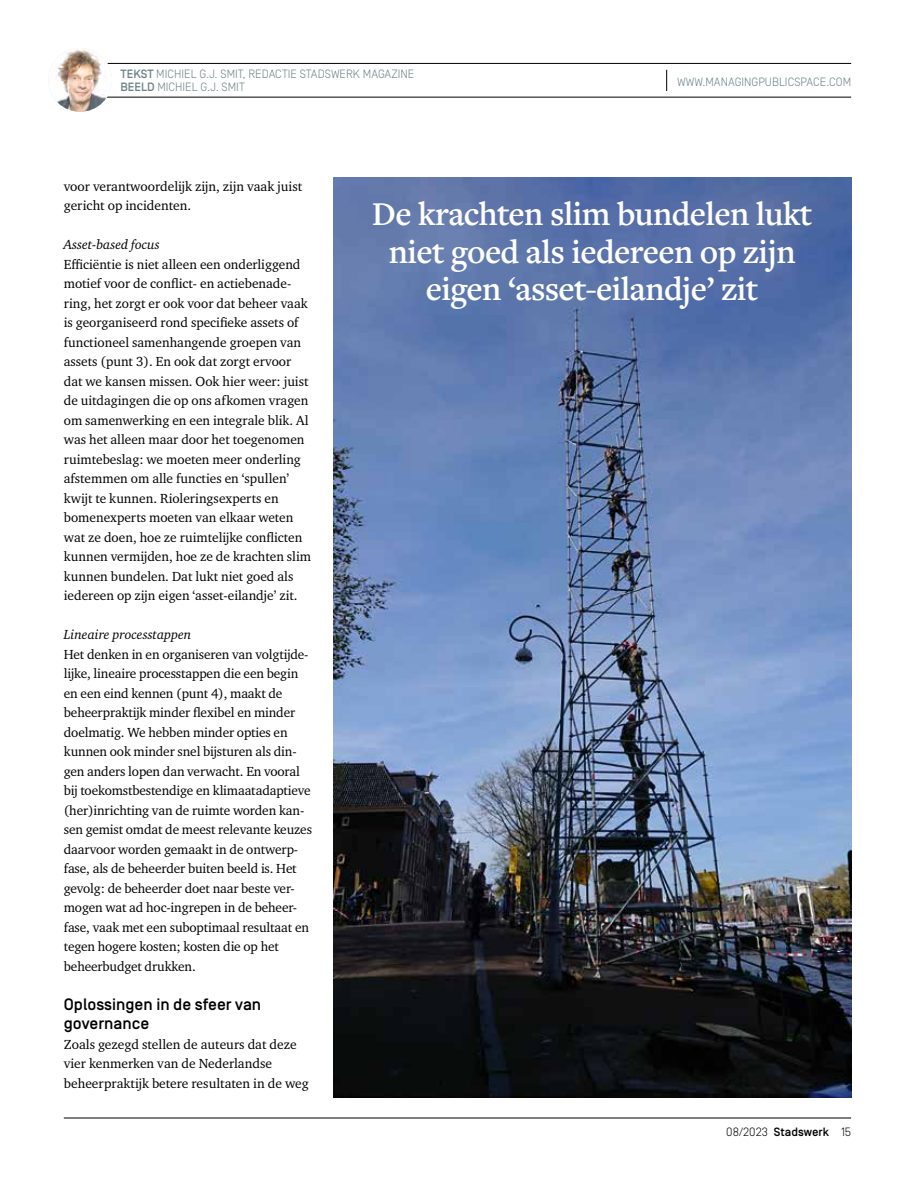
<style>
.page{position:relative;width:915px;height:1191px;background:#fff}
.page>*{position:absolute;margin:0;border:0;box-sizing:border-box;transform-origin:0 0}
.t1{font:600 34.5px/37.5px "Freight Text Pro";letter-spacing:-.02em;color:#fff;text-align:center}
.t2{font:500 16.5px/19.5px "Simplon BP";color:#000}
.t3{font:13.5px/19.5px "Charter ITC Std";color:#000}
.t4{font:italic 13.5px "Charter ITC Std";color:#000}
.t5{font:300 12px/12.8px "Simplon BP";color:#6d8387}
.t6{font:300 12px "Simplon BP";color:#000}
.s1{font-weight:500}
</style>
<div class="page">
<hr style="left:64px;top:1117px;width:786px;height:1px;background:#000">
<hr style="left:64px;top:97px;width:786px;height:1px;background:#000">
<hr style="left:64px;top:63px;width:786px;height:1px;background:#000">
<svg style="left:666px;top:70px;width:1px;height:21px"></svg>
<img style="left:48px;top:48px;width:64px;height:64px;border-radius:32px">
<img style="left:333px;top:177px;width:517px;height:920px">
<p class="t5" style="left:120px;top:68px;width:295px"><span class="s1">TEKST</span> MICHIEL G.J. SMIT, REDACTIE STADSWERK MAGAZINE<br><span class="s1">BEELD</span> MICHIEL G.J. SMIT</p>
<p class="t5" style="left:676px;top:75px;width:175px">WWW.MANAGINGPUBLICSPACE.COM</p>
<p class="t3" style="left:64px;top:176px;width:240px">voor verantwoordelijk zijn, zijn vaak juist gericht op incidenten.</p>
<p class="t4" style="left:64px;top:236px;width:97px">Asset-based focus</p>
<p class="t3" style="left:64px;top:254px;width:249px">Efficiëntie is niet alleen een onderliggend motief voor de conflict- en actiebenade&shy;ring, het zorgt er ook voor dat beheer vaak is georganiseerd rond specifieke assets of functioneel samenhangende groepen van assets (punt 3). En ook dat zorgt ervoor dat we kansen missen. Ook hier weer: juist de uitdagingen die op ons afkomen vragen om samenwerking en een integrale blik. Al was het alleen maar door het toegenomen ruimtebeslag: we moeten meer onderling afstemmen om alle functies en ‘spullen’ kwijt te kunnen. Rioleringsexperts en bomenexperts moeten van elkaar weten wat ze doen, hoe ze ruimtelijke conflicten kunnen vermijden, hoe ze de krachten slim kunnen bundelen. Dat lukt niet goed als iedereen op zijn eigen ‘asset-eilandje’ zit.</p>
<p class="t4" style="left:64px;top:626px;width:129px">Lineaire processtappen</p>
<p class="t3" style="left:64px;top:644px;width:250px">Het denken in en organiseren van volgtijde&shy;lijke, lineaire processtappen die een begin en een eind kennen (punt 4), maakt de beheerpraktijk minder flexibel en minder doelmatig. We hebben minder opties en kunnen ook minder snel bijsturen als din&shy;gen anders lopen dan verwacht. En vooral bij toekomstbestendige en klimaatadaptieve (her)inrichting van de ruimte worden kan&shy;sen gemist omdat de meest relevante keuzes daarvoor worden gemaakt in de ontwerp&shy;fase, als de beheerder buiten beeld is. Het gevolg: de beheerder doet naar beste ver&shy;mogen wat ad hoc-ingrepen in de beheer&shy;fase, vaak met een suboptimaal resultaat en tegen hogere kosten; kosten die op het beheerbudget drukken.</p>
<p class="t2" style="left:64px;top:994px;width:199px">Oplossingen in de sfeer van governance</p>
<p class="t3" style="left:64px;top:1034px;width:246px">Zoals gezegd stellen de auteurs dat deze vier kenmerken van de Nederlandse beheerpraktijk betere resultaten in de weg</p>
<h1 class="t1" style="left:372px;top:194px;width:442px">De krachten slim bundelen lukt niet goed als iedereen op zijn eigen ‘asset-eilandje’ zit</h1>
<p class="t6" style="left:726px;top:1125px;width:126px">08/2023 <span class="s1">Stadswerk</span> 15</p>
</div>
